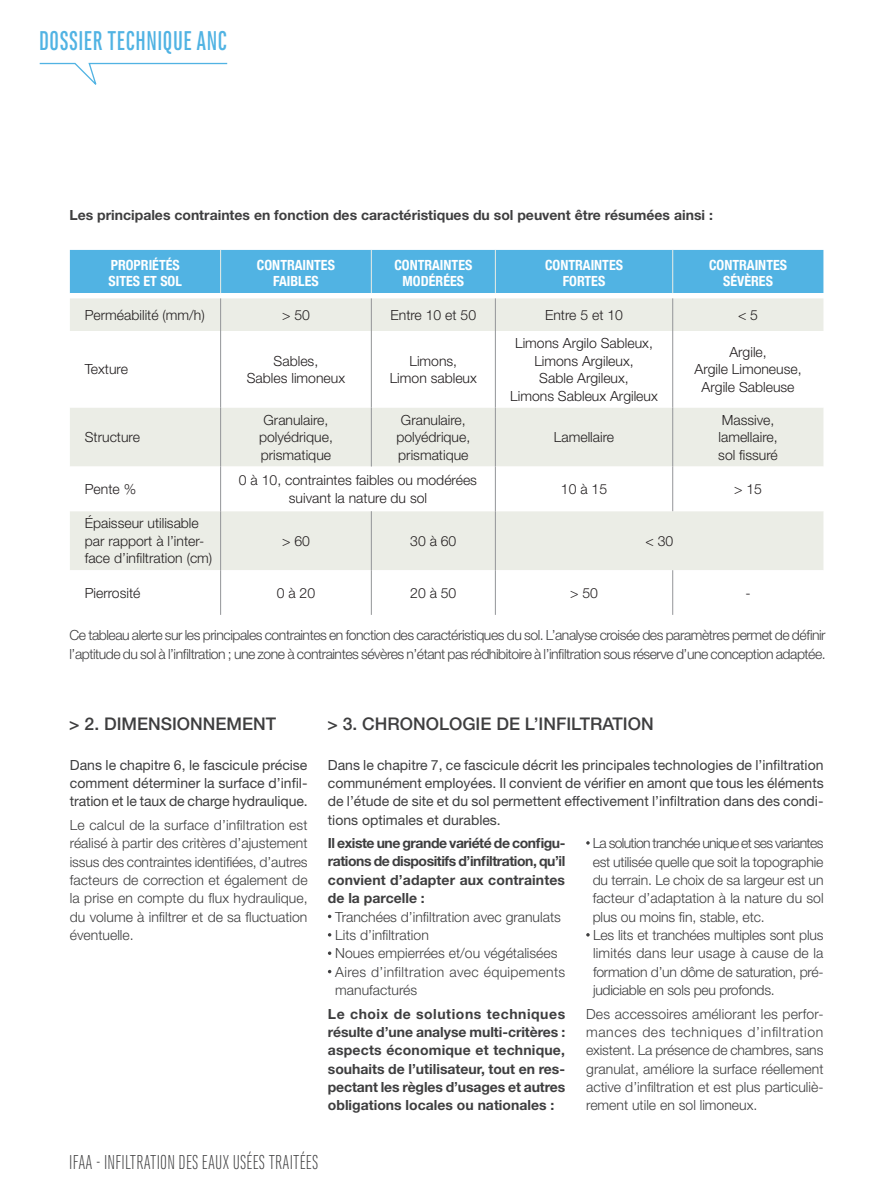
<style>
.page{position:relative;width:893px;height:1191px;background:#fff}
.page>*{position:absolute;margin:0;border:0;box-sizing:border-box;transform-origin:0 0}
.t1{font:500 28.35px "Marianina Cn FY";letter-spacing:.02em;color:#51b3e3}
.t2{font:300 21px "Marianina Cn FY";letter-spacing:.01em;color:#3e3e3f}
.t3{font:500 17.5px "Helvetica Neue LT Pro";color:#3e3e3f}
.t4{font:300 14px/18.4px "Helvetica Neue LT Pro";letter-spacing:-.015em;color:#3e3e3f}
.t5{font:300 14px/17.5px "Helvetica Neue LT Pro";color:#231f20;text-align:center}
.t6{font:700 14px/18.4px "Helvetica Neue LT Pro";color:#3e3e3f;text-align:justify}
.t7{font:14px/18.4px "Helvetica Neue LT Pro";color:#3e3e3f;text-align:justify}
.t8{font:700 condensed 14px/15.8px "Helvetica Neue";color:#fff;text-align:center}
</style>
<div class="page">
<svg style="left:39px;top:62px;width:189px;height:23px"></svg>
<svg style="left:328px;top:951px;width:3px;height:4px"></svg>
<svg style="left:586px;top:841px;width:4px;height:3px"></svg>
<svg style="left:586px;top:933px;width:4px;height:3px"></svg>
<div style="left:70px;top:250px;width:753px;height:43px;background:#51b3e3"></div>
<div style="left:70px;top:298px;width:753px;height:33px;background:#ebede6"></div>
<svg style="left:70px;top:331px;width:753px;height:284px"></svg>
<hr style="left:220px;top:298px;width:1px;height:33px;background:#939598">
<hr style="left:371px;top:298px;width:1px;height:33px;background:#939598">
<hr style="left:495px;top:298px;width:1px;height:33px;background:#939598">
<hr style="left:672px;top:298px;width:1px;height:33px;background:#939598">
<hr style="left:220px;top:331px;width:1px;height:76px;background:#939598">
<hr style="left:371px;top:331px;width:1px;height:76px;background:#939598">
<hr style="left:495px;top:331px;width:1px;height:76px;background:#939598">
<hr style="left:672px;top:331px;width:1px;height:76px;background:#939598">
<hr style="left:220px;top:407px;width:1px;height:59px;background:#939598">
<hr style="left:371px;top:407px;width:1px;height:59px;background:#939598">
<hr style="left:495px;top:407px;width:1px;height:59px;background:#939598">
<hr style="left:672px;top:407px;width:1px;height:59px;background:#939598">
<hr style="left:220px;top:466px;width:1px;height:45px;background:#939598">
<hr style="left:495px;top:466px;width:1px;height:45px;background:#939598">
<hr style="left:672px;top:466px;width:1px;height:45px;background:#939598">
<hr style="left:220px;top:511px;width:1px;height:59px;background:#939598">
<hr style="left:371px;top:511px;width:1px;height:59px;background:#939598">
<hr style="left:495px;top:511px;width:1px;height:59px;background:#939598">
<hr style="left:220px;top:570px;width:1px;height:45px;background:#939598">
<hr style="left:371px;top:570px;width:1px;height:45px;background:#939598">
<hr style="left:495px;top:570px;width:1px;height:45px;background:#939598">
<hr style="left:672px;top:570px;width:1px;height:45px;background:#939598">
<hr style="left:220px;top:250px;width:1px;height:43px;background:#ebede6">
<hr style="left:371px;top:250px;width:1px;height:43px;background:#ebede6">
<hr style="left:495px;top:250px;width:1px;height:43px;background:#ebede6">
<hr style="left:672px;top:250px;width:1px;height:43px;background:#ebede6">
<h1 class="t1" style="left:39px;top:25px;width:189px">DOSSIER TECHNIQUE ANC</h1>
<p class="t6" style="left:69px;top:205px;width:645px">Les principales contraintes en fonction des caractéristiques du sol peuvent être résumées ainsi :</p>
<p class="t8" style="left:109px;top:256px;width:75px;text-align:left">PROPRIÉTÉS<br>SITES ET SOL</p>
<p class="t8" style="left:257px;top:256px;width:79px">CONTRAINTES<br>FAIBLES</p>
<p class="t8" style="left:394px;top:256px;width:79px">CONTRAINTES<br>MODÉRÉES</p>
<p class="t8" style="left:545px;top:256px;width:79px">CONTRAINTES<br>FORTES</p>
<p class="t8" style="left:709px;top:256px;width:79px">CONTRAINTES<br>SÉVÈRES</p>
<p class="t5" style="left:85px;top:306px;width:122px">Perméabilité (mm/h)</p>
<p class="t5" style="left:282px;top:306px;width:29px">&gt; 50</p>
<p class="t5" style="left:391px;top:306px;width:87px">Entre 10 et 50</p>
<p class="t5" style="left:545px;top:306px;width:79px">Entre 5 et 10</p>
<p class="t5" style="left:738px;top:306px;width:22px">&lt; 5</p>
<p class="t5" style="left:85px;top:360px;width:45px">Texture</p>
<p class="t5" style="left:247px;top:351px;width:100px">Sables,<br>Sables limoneux</p>
<p class="t5" style="left:390px;top:351px;width:89px">Limons,<br>Limon sableux</p>
<p class="t5" style="left:85px;top:428px;width:57px">Structure</p>
<p class="t5" style="left:259px;top:410px;width:75px">Granulaire, polyédrique, prismatique</p>
<p class="t5" style="left:396px;top:410px;width:75px">Granulaire, polyédrique, prismatique</p>
<p class="t5" style="left:510px;top:334px;width:149px">Limons Argilo Sableux,<br>Limons Argileux,<br>Sable Argileux,<br>Limons Sableux Argileux</p>
<p class="t5" style="left:694px;top:343px;width:109px">Argile,<br>Argile Limoneuse,<br>Argile Sableuse</p>
<p class="t5" style="left:554px;top:428px;width:62px">Lamellaire</p>
<p class="t5" style="left:718px;top:410px;width:61px;text-align:left">Massive, lamellaire, sol fissuré</p>
<p class="t5" style="left:85px;top:480px;width:53px">Pente %</p>
<p class="t5" style="left:239px;top:471px;width:240px">0 à 10, contraintes faibles ou modérées suivant la nature du sol</p>
<p class="t5" style="left:561px;top:480px;width:48px">10 à 15</p>
<p class="t5" style="left:734px;top:480px;width:29px">&gt; 15</p>
<p class="t5" style="left:85px;top:514px;width:129px;text-align:left">Épaisseur utilisable par rapport à l’inter&shy;face d’infiltration (cm)</p>
<p class="t5" style="left:282px;top:531px;width:29px">&gt; 60</p>
<p class="t5" style="left:410px;top:531px;width:48px">30 à 60</p>
<p class="t5" style="left:645px;top:531px;width:29px">&lt; 30</p>
<p class="t5" style="left:85px;top:583px;width:57px">Pierrosité</p>
<p class="t5" style="left:277px;top:583px;width:40px">0 à 20</p>
<p class="t5" style="left:410px;top:583px;width:48px">20 à 50</p>
<p class="t5" style="left:570px;top:583px;width:29px">&gt; 50</p>
<p class="t5" style="left:745px;top:583px;width:7px">-</p>
<p class="t4" style="left:69px;top:626px;width:758px">Ce tableau alerte sur les principales contraintes en fonction des caractéristiques du sol. L’analyse croisée des paramètres permet de définir l’aptitude du sol à l’infiltration ; une zone à contraintes sévères n’étant pas rédhibitoire à l’infiltration sous réserve d’une conception adaptée.</p>
<p class="t3" style="left:69px;top:713px;width:208px">&gt; 2. DIMENSIONNEMENT</p>
<p class="t3" style="left:327px;top:713px;width:328px">&gt; 3. CHRONOLOGIE DE L’INFILTRATION</p>
<p class="t7" style="left:70px;top:755px;width:239px">Dans le chapitre 6, le fascicule précise comment déterminer la surface d’infil&shy;tration et le taux de charge hydraulique.</p>
<p class="t4" style="left:70px;top:815px;width:239px;text-align:justify">Le calcul de la surface d’infiltration est réalisé à partir des critères d’ajustement issus des contraintes identifiées, d’autres facteurs de correction et également de la prise en compte du flux hydraulique, du volume à infiltrer et de sa fluctuation éventuelle.</p>
<p class="t7" style="left:328px;top:755px;width:497px">Dans le chapitre 7, ce fascicule décrit les principales technologies de l’infiltration communément employées. Il convient de vérifier en amont que tous les éléments de l’étude de site et du sol permettent effectivement l’infiltration dans des condi&shy;tions optimales et durables.</p>
<p class="t6" style="left:328px;top:833px;width:239px">Il existe une grande variété de configu&shy;rations de dispositifs d’infiltration, qu’il convient d’adapter aux contraintes de la parcelle :</p>
<p class="t4" style="left:335px;top:907px;width:232px">Tranchées d’infiltration avec granulats<br>Lits d’infiltration<br>Noues empierrées et/ou végétalisées<br>Aires d’infiltration avec équipements manufacturés</p>
<p class="t6" style="left:328px;top:1004px;width:239px">Le choix de solutions techniques résulte d’une analyse multi-critères : aspects économique et technique, souhaits de l’utilisateur, tout en res&shy;pectant les règles d’usages et autres obligations locales ou nationales :</p>
<p class="t4" style="left:593px;top:833px;width:232px">La solution tranchée unique et ses variantes est utilisée quelle que soit la topographie du terrain. Le choix de sa largeur est un facteur d’adaptation à la nature du sol plus ou moins fin, stable, etc.<br>Les lits et tranchées multiples sont plus limités dans leur usage à cause de la formation d’un dôme de saturation, pré&shy;judiciable en sols peu profonds.</p>
<p class="t4" style="left:586px;top:1004px;width:239px;text-align:justify">Des accessoires améliorant les perfor&shy;mances des techniques d’infiltration existent. La présence de chambres, sans granulat, améliore la surface réellement active d’infiltration et est plus particuliè&shy;rement utile en sol limoneux.</p>
<h2 class="t2" style="left:69px;top:1150px;width:251px">IFAA - INFILTRATION DES EAUX USÉES TRAITÉES</h2>
</div>
